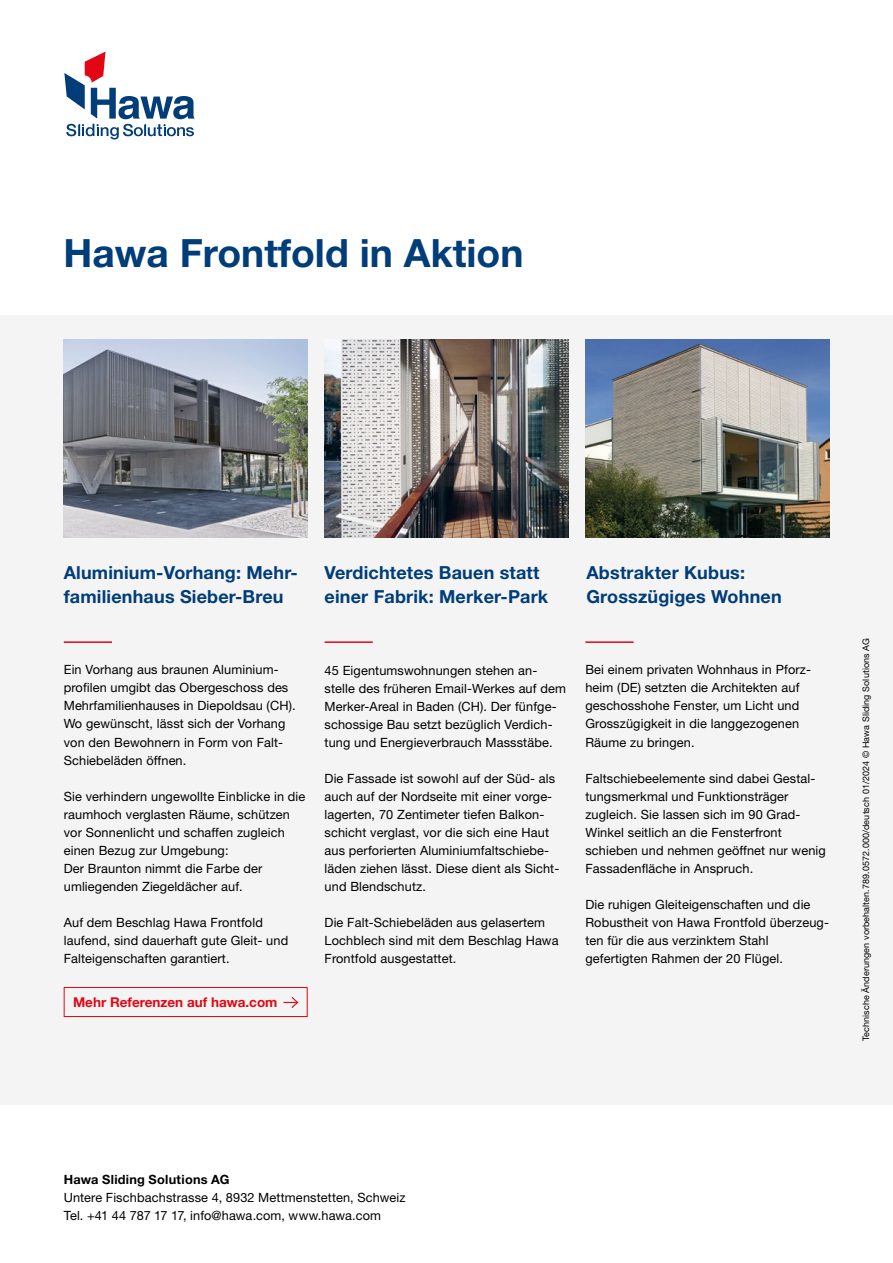
<style>
.page{position:relative;width:893px;height:1263px;background:#fff}
.page>*{position:absolute;margin:0;border:0;box-sizing:border-box;transform-origin:0 0}
.t1{font:700 39px "Helvetica Neue LT Std";color:#003d79}
.t2{font:700 18px/24px "Helvetica Neue LT Std";letter-spacing:.01em;color:#003d79}
.t3{font:700 13.5px "Helvetica Neue LT Std";color:#e30613}
.t4{font:12.75px/18px "Helvetica Neue LT Std";letter-spacing:.01em;color:#000}
.t5{font:700 12.75px "Helvetica Neue LT Std";letter-spacing:.02em;color:#000}
.t6{font:9px "Helvetica Neue LT Std";letter-spacing:.01em;color:#000}
</style>
<div class="page">
<div style="left:0;top:315px;width:893px;height:790px;background:#f4f4f4"></div>
<img style="left:64px;top:339px;width:244px;height:199px">
<img style="left:325px;top:339px;width:243px;height:199px">
<img style="left:585px;top:339px;width:244px;height:199px">
<hr style="left:325px;top:641px;width:48px;height:2px;background:#e30613">
<hr style="left:585px;top:641px;width:49px;height:2px;background:#e30613">
<svg style="left:283px;top:997px;width:16px;height:11px"></svg>
<div style="left:64px;top:987px;width:244px;height:30px;border:1px solid #e30613"></div>
<svg style="left:64px;top:52px;width:131px;height:87px"></svg>
<hr style="left:64px;top:641px;width:48px;height:2px;background:#e30613">
<h1 class="t1" style="left:64px;top:229px;width:461px">Hawa Frontfold in Aktion</h1>
<h2 class="t2" style="left:64px;top:560px;width:236px">Aluminium-Vorhang: Mehr&shy;familienhaus Sieber-Breu</h2>
<h2 class="t2" style="left:325px;top:560px;width:225px">Verdichtetes Bauen statt einer Fabrik: Merker-Park</h2>
<h2 class="t2" style="left:586px;top:560px;width:197px">Abstrakter Kubus:<br>Grosszügiges Wohnen</h2>
<p class="t4" style="left:64px;top:661px;width:233px">Ein Vorhang aus braunen Aluminium&shy;profilen umgibt das Obergeschoss des Mehrfamilienhauses in Diepoldsau (CH).<br>Wo gewünscht, lässt sich der Vorhang von den Bewohnern in Form von Falt-Schiebeläden öffnen.</p>
<p class="t4" style="left:64px;top:787px;width:243px">Sie verhindern ungewollte Einblicke in die raumhoch verglasten Räume, schützen vor Sonnenlicht und schaffen zugleich einen Bezug zur Umgebung:<br>Der Braunton nimmt die Farbe der umliegenden Ziegeldächer auf.</p>
<p class="t4" style="left:64px;top:913px;width:226px">Auf dem Beschlag Hawa Frontfold laufend, sind dauerhaft gute Gleit- und<br>Falteigenschaften garantiert.</p>
<p class="t3" style="left:73px;top:993px;width:206px">Mehr Referenzen auf hawa.com</p>
<p class="t4" style="left:325px;top:661px;width:243px">45 Eigentumswohnungen stehen an&shy;stelle des früheren Email--Werkes auf dem Merker-Areal in Baden (CH). Der fünfge&shy;schossige Bau setzt bezüglich Verdich&shy;tung und Energieverbrauch Massstäbe.</p>
<p class="t4" style="left:325px;top:769px;width:235px">Die Fassade ist sowohl auf der Süd- als auch auf der Nordseite mit einer vorge&shy;lagerten, 70 Zentimeter tiefen Balkon&shy;schicht verglast, vor die sich eine Haut aus perforierten Aluminiumfaltschiebe&shy;läden ziehen lässt. Diese dient als Sicht&shy;und Blendschutz.</p>
<p class="t4" style="left:325px;top:913px;width:236px">Die Falt-Schiebeläden aus gelasertem<br>Lochblech sind mit dem Beschlag Hawa<br>Frontfold ausgestattet.</p>
<p class="t4" style="left:585px;top:661px;width:226px">Bei einem privaten Wohnhaus in Pforz&shy;heim (DE) setzten die Architekten auf geschosshohe Fenster, um Licht und Grosszügigkeit in die langgezogenen Räume zu bringen.</p>
<p class="t4" style="left:585px;top:769px;width:242px">Faltschiebeelemente sind dabei Gestal&shy;tungsmerkmal und Funktionsträger zugleich. Sie lassen sich im 90 Grad-Winkel seitlich an die Fensterfront schieben und nehmen geöffnet nur wenig Fassadenfläche in Anspruch.</p>
<p class="t4" style="left:585px;top:895px;width:245px">Die ruhigen Gleiteigenschaften und die Robustheit von Hawa Frontfold überzeug&shy;ten für die aus verzinktem Stahl gefertigten Rahmen der 20 Flügel.</p>
<p class="t6" style="left:861px;top:1041px;width:404px;rotate:-90deg">Technische Änderungen vorbehalten.789.0572.000/deutsch 01/2024 © Hawa Sliding Solutions AG</p>
<p class="t5" style="left:64px;top:1172px;width:167px">Hawa Sliding Solutions AG</p>
<p class="t4" style="left:64px;top:1189px;width:343px">Untere Fischbachstrasse 4, 8932 Mettmenstetten, Schweiz<br>Tel. +41 44 787 17 17, info@hawa.com, www.hawa.com</p>
</div>
